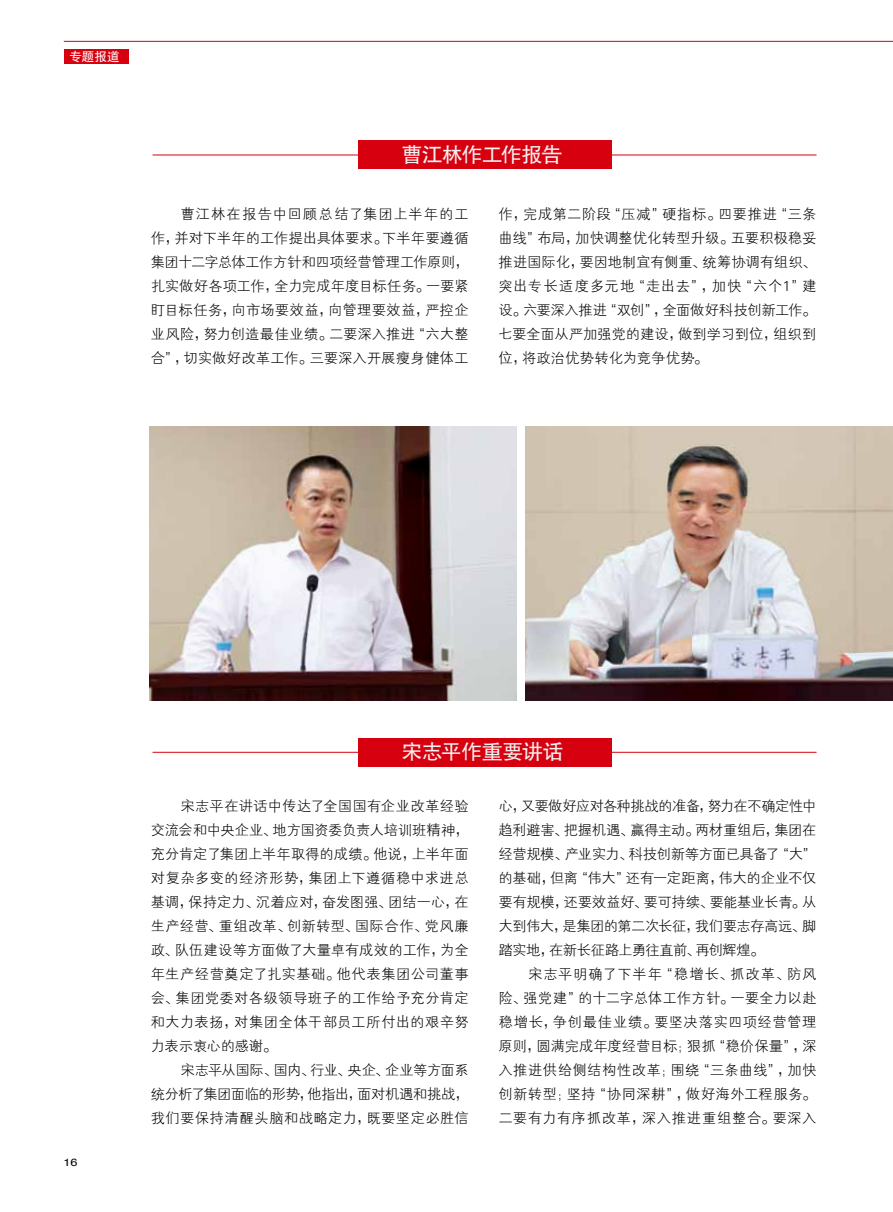
<style>
.page{position:relative;width:893px;height:1212px;background:#fff}
.page>*{position:absolute;margin:0;border:0;box-sizing:border-box;transform-origin:0 0}
.t1{font:21px "FZHTJW GB1 0";letter-spacing:-.035em;color:#f2f2f2}
.t2{font:14.25px/24px "FZXH1 JW GB1 0";letter-spacing:.01em;color:#000;text-align:justify}
.t3{font:12.6px "FZHTJW GB1 0";color:#fff}
.t4{font:10.5px "Helvetica";color:#000;scale:1.2 1}
</style>
<div class="page">
<hr style="left:64px;top:41px;width:829px;height:1px;background:#d7000f">
<div style="left:64px;top:49px;width:65px;height:14px;background:#d7000f"></div>
<hr style="left:153px;top:752px;width:663px;height:1px;background:#d7000f">
<div style="left:358px;top:738px;width:253px;height:28px;background:#d7000f"></div>
<hr style="left:153px;top:155px;width:663px;height:1px;background:#d7000f">
<div style="left:358px;top:141px;width:253px;height:28px;background:#d7000f"></div>
<img style="left:150px;top:426px;width:367px;height:274px">
<img style="left:525px;top:426px;width:368px;height:274px">
<p class="t3" style="left:69px;top:49px;width:52px">专题报道</p>
<h1 class="t1" style="left:402px;top:143px;width:162px">曹江林作工作报告</h1>
<p class="t2" style="left:151px;top:203px;width:319px;text-indent:30px">曹江林在报告中回顾总结了集团上半年的工作，并对下半年的工作提出具体要求。下半年要遵循集团十二字总体工作方针和四项经营管理工作原则，扎实做好各项工作，全力完成年度目标任务。一要紧盯目标任务，向市场要效益，向管理要效益，严控企业风险，努力创造最佳业绩。二要深入推进“六大整合”，切实做好改革工作。三要深入开展瘦身健体工</p>
<p class="t2" style="left:498px;top:203px;width:319px">作，完成第二阶段“压减”硬指标。四要推进“三条曲线”布局，加快调整优化转型升级。五要积极稳妥推进国际化，要因地制宜有侧重、统筹协调有组织、突出专长适度多元地“走出去”，加快“六个1”建设。六要深入推进“双创”，全面做好科技创新工作。七要全面从严加强党的建设，做到学习到位，组织到位，将政治优势转化为竞争优势。</p>
<p class="t4" style="left:63px;top:1154px;width:13px">16</p>
<h1 class="t1" style="left:402px;top:740px;width:164px">宋志平作重要讲话</h1>
<p class="t2" style="left:151px;top:795px;width:319px;text-indent:30px">宋志平在讲话中传达了全国国有企业改革经验交流会和中央企业、地方国资委负责人培训班精神，充分肯定了集团上半年取得的成绩。他说，上半年面对复杂多变的经济形势，集团上下遵循稳中求进总基调，保持定力、沉着应对，奋发图强、团结一心，在生产经营、重组改革、创新转型、国际合作、党风廉政、队伍建设等方面做了大量卓有成效的工作，为全年生产经营奠定了扎实基础。他代表集团公司董事会、集团党委对各级领导班子的工作给予充分肯定和大力表扬，对集团全体干部员工所付出的艰辛努力表示衷心的感谢。</p>
<p class="t2" style="left:151px;top:1059px;width:319px;text-indent:30px">宋志平从国际、国内、行业、央企、企业等方面系统分析了集团面临的形势，他指出，面对机遇和挑战，我们要保持清醒头脑和战略定力，既要坚定必胜信</p>
<p class="t2" style="left:498px;top:795px;width:319px">心，又要做好应对各种挑战的准备，努力在不确定性中趋利避害、把握机遇、赢得主动。两材重组后，集团在经营规模、产业实力、科技创新等方面已具备了“大”的基础，但离“伟大”还有一定距离，伟大的企业不仅要有规模，还要效益好、要可持续、要能基业长青。从大到伟大，是集团的第二次长征，我们要志存高远、脚踏实地，在新长征路上勇往直前、再创辉煌。</p>
<p class="t2" style="left:498px;top:963px;width:319px;text-indent:30px">宋志平明确了下半年“稳增长、抓改革、防风险、强党建”的十二字总体工作方针。一要全力以赴稳增长，争创最佳业绩。要坚决落实四项经营管理原则，圆满完成年度经营目标；狠抓“稳价保量”，深入推进供给侧结构性改革；围绕“三条曲线”，加快创新转型；坚持“协同深耕”，做好海外工程服务。二要有力有序抓改革，深入推进重组整合。要深入</p>
</div>
